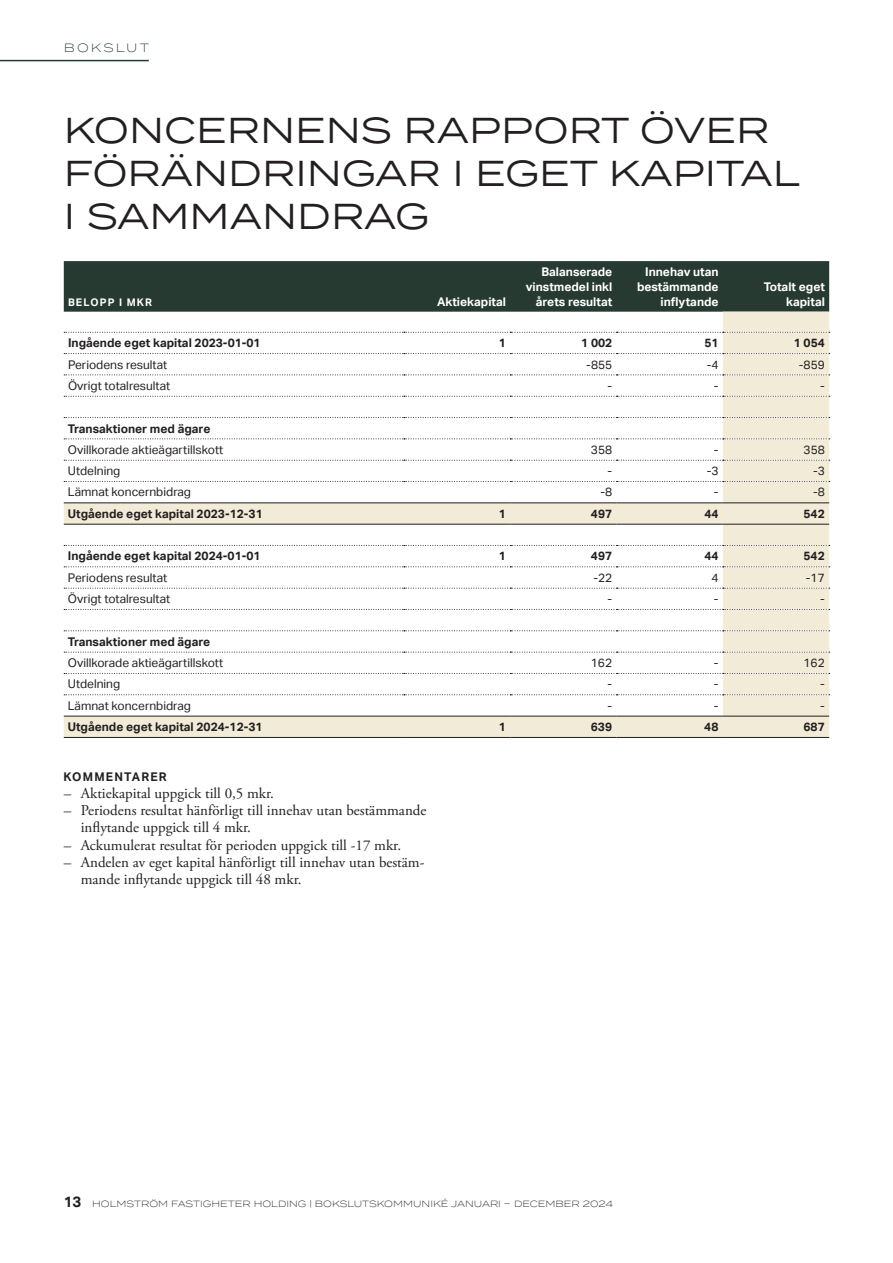
<style>
.page{position:relative;width:893px;height:1263px;background:#fff}
.page>*{position:absolute;margin:0;border:0;box-sizing:border-box;transform-origin:0 0}
.t1{font:36px/43.2px "Termina";color:#231f20}
.t2{font:15px/17.2px "Adobe Garamond Pro";color:#231f20}
.t3{font:12px "Aktiv Grotesk";color:#231f20}
.t4{font:700 12px "Aktiv Grotesk";color:#231f20}
.t5{font:700 12px/15px "Aktiv Grotesk";color:#fff;text-align:right}
.t6{font:700 12px "Aktiv Grotesk";letter-spacing:.1em;color:#231f20}
.t7{font:300 12px "Termina";color:#273a32}
.t8{font:700 10.5px "Aktiv Grotesk";letter-spacing:.11em;color:#fff}
.t9{font:300 9px "Termina";color:#231f20}
.s1{font-family:"Aktiv Grotesk";font-weight:700;font-size:15px}
</style>
<div class="page">
<hr style="left:0;top:60px;width:149px;height:1px;background:#273a32">
<div style="left:64px;top:261px;width:765px;height:51px;background:#273a32"></div>
<svg style="left:404px;top:312px;width:425px;height:425px"></svg>
<svg style="left:64px;top:504px;width:340px;height:233px"></svg>
<svg style="left:64px;top:332px;width:766px;height:1px"></svg>
<svg style="left:64px;top:353px;width:766px;height:1px"></svg>
<svg style="left:64px;top:374px;width:766px;height:1px"></svg>
<svg style="left:64px;top:396px;width:766px;height:1px"></svg>
<svg style="left:64px;top:417px;width:766px;height:1px"></svg>
<svg style="left:64px;top:438px;width:766px;height:1px"></svg>
<svg style="left:64px;top:460px;width:766px;height:1px"></svg>
<svg style="left:64px;top:481px;width:766px;height:1px"></svg>
<svg style="left:64px;top:545px;width:766px;height:1px"></svg>
<svg style="left:64px;top:566px;width:766px;height:1px"></svg>
<svg style="left:64px;top:588px;width:766px;height:1px"></svg>
<svg style="left:64px;top:609px;width:766px;height:1px"></svg>
<svg style="left:64px;top:630px;width:766px;height:1px"></svg>
<svg style="left:64px;top:652px;width:766px;height:1px"></svg>
<svg style="left:64px;top:673px;width:766px;height:1px"></svg>
<svg style="left:64px;top:694px;width:766px;height:1px"></svg>
<hr style="left:64px;top:503px;width:340px;height:1px;background:#231f20">
<hr style="left:64px;top:524px;width:340px;height:1px;background:#231f20">
<hr style="left:64px;top:716px;width:340px;height:1px;background:#231f20">
<hr style="left:404px;top:503px;width:106px;height:1px;background:#231f20">
<hr style="left:510px;top:503px;width:107px;height:1px;background:#231f20">
<hr style="left:617px;top:503px;width:106px;height:1px;background:#231f20">
<hr style="left:723px;top:503px;width:106px;height:1px;background:#231f20">
<hr style="left:404px;top:524px;width:106px;height:1px;background:#231f20">
<hr style="left:510px;top:524px;width:107px;height:1px;background:#231f20">
<hr style="left:617px;top:524px;width:106px;height:1px;background:#231f20">
<hr style="left:723px;top:524px;width:106px;height:1px;background:#231f20">
<hr style="left:404px;top:716px;width:106px;height:1px;background:#231f20">
<hr style="left:510px;top:716px;width:107px;height:1px;background:#231f20">
<hr style="left:617px;top:716px;width:106px;height:1px;background:#231f20">
<hr style="left:723px;top:716px;width:106px;height:1px;background:#231f20">
<hr style="left:64px;top:737px;width:340px;height:1px;background:#231f20">
<hr style="left:404px;top:737px;width:106px;height:1px;background:#231f20">
<hr style="left:510px;top:737px;width:107px;height:1px;background:#231f20">
<hr style="left:617px;top:737px;width:106px;height:1px;background:#231f20">
<hr style="left:723px;top:737px;width:106px;height:1px;background:#231f20">
<p class="t7" style="left:64px;top:39px;width:27px">BOKSLUT</p>
<h1 class="t1" style="left:64px;top:107px;width:738px">KONCERNENS RAPPORT ÖVER<br>FÖRÄNDRINGAR I EGET KAPITAL<br>I SAMMANDRAG</h1>
<p class="t8" style="left:68px;top:296px;width:86px">BELOPP I MKR</p>
<p class="t5" style="left:437px;top:294px;width:71px">Aktiekapital</p>
<p class="t5" style="left:526px;top:264px;width:88px">Balanserade vinstmedel inkl årets resultat</p>
<p class="t5" style="left:637px;top:264px;width:83px">Innehav utan bestämmande inflytande</p>
<p class="t5" style="left:764px;top:279px;width:63px">Totalt eget kapital</p>
<p class="t4" style="left:68px;top:336px;width:194px">Ingående eget kapital 2023-01-01</p>
<p class="t4" style="left:499px;top:336px;width:9px">1</p>
<p class="t4" style="left:581px;top:336px;width:33px">1 002</p>
<p class="t4" style="left:704px;top:336px;width:16px">51</p>
<p class="t4" style="left:794px;top:336px;width:33px">1 054</p>
<p class="t3" style="left:68px;top:357px;width:101px">Periodens resultat</p>
<p class="t3" style="left:586px;top:357px;width:27px">-855</p>
<p class="t3" style="left:707px;top:357px;width:13px">-4</p>
<p class="t3" style="left:799px;top:357px;width:27px">-859</p>
<p class="t3" style="left:68px;top:379px;width:104px">Övrigt totalresultat</p>
<p class="t3" style="left:608px;top:379px;width:6px">-</p>
<p class="t3" style="left:714px;top:379px;width:6px">-</p>
<p class="t3" style="left:820px;top:379px;width:6px">-</p>
<p class="t4" style="left:68px;top:421px;width:144px">Transaktioner med ägare</p>
<p class="t3" style="left:68px;top:443px;width:157px">Ovillkorade aktieägartillskott</p>
<p class="t3" style="left:591px;top:443px;width:23px">358</p>
<p class="t3" style="left:714px;top:443px;width:6px">-</p>
<p class="t3" style="left:804px;top:443px;width:23px">358</p>
<p class="t3" style="left:68px;top:464px;width:54px">Utdelning</p>
<p class="t3" style="left:608px;top:464px;width:6px">-</p>
<p class="t3" style="left:707px;top:464px;width:13px">-3</p>
<p class="t3" style="left:813px;top:464px;width:13px">-3</p>
<p class="t3" style="left:68px;top:485px;width:125px">Lämnat koncernbidrag</p>
<p class="t3" style="left:600px;top:485px;width:13px">-8</p>
<p class="t3" style="left:714px;top:485px;width:6px">-</p>
<p class="t3" style="left:813px;top:485px;width:13px">-8</p>
<p class="t4" style="left:68px;top:507px;width:196px">Utgående eget kapital 2023-12-31</p>
<p class="t4" style="left:499px;top:507px;width:9px">1</p>
<p class="t4" style="left:591px;top:507px;width:23px">497</p>
<p class="t4" style="left:704px;top:507px;width:16px">44</p>
<p class="t4" style="left:803px;top:507px;width:23px">542</p>
<p class="t4" style="left:68px;top:549px;width:194px">Ingående eget kapital 2024-01-01</p>
<p class="t4" style="left:499px;top:549px;width:9px">1</p>
<p class="t4" style="left:591px;top:549px;width:23px">497</p>
<p class="t4" style="left:704px;top:549px;width:16px">44</p>
<p class="t4" style="left:803px;top:549px;width:23px">542</p>
<p class="t3" style="left:68px;top:571px;width:101px">Periodens resultat</p>
<p class="t3" style="left:593px;top:571px;width:20px">-22</p>
<p class="t3" style="left:711px;top:571px;width:9px">4</p>
<p class="t3" style="left:806px;top:571px;width:20px">-17</p>
<p class="t3" style="left:68px;top:592px;width:104px">Övrigt totalresultat</p>
<p class="t3" style="left:607px;top:592px;width:6px">-</p>
<p class="t3" style="left:714px;top:592px;width:6px">-</p>
<p class="t3" style="left:820px;top:592px;width:6px">-</p>
<p class="t4" style="left:68px;top:635px;width:144px">Transaktioner med ägare</p>
<p class="t3" style="left:68px;top:656px;width:157px">Ovillkorade aktieägartillskott</p>
<p class="t3" style="left:591px;top:656px;width:23px">162</p>
<p class="t3" style="left:714px;top:656px;width:6px">-</p>
<p class="t3" style="left:803px;top:656px;width:23px">162</p>
<p class="t3" style="left:68px;top:677px;width:54px">Utdelning</p>
<p class="t3" style="left:607px;top:677px;width:6px">-</p>
<p class="t3" style="left:714px;top:677px;width:6px">-</p>
<p class="t3" style="left:820px;top:677px;width:6px">-</p>
<p class="t3" style="left:68px;top:699px;width:125px">Lämnat koncernbidrag</p>
<p class="t3" style="left:607px;top:699px;width:6px">-</p>
<p class="t3" style="left:714px;top:699px;width:6px">-</p>
<p class="t3" style="left:820px;top:699px;width:6px">-</p>
<p class="t4" style="left:68px;top:720px;width:196px">Utgående eget kapital 2024-12-31</p>
<p class="t4" style="left:499px;top:720px;width:9px">1</p>
<p class="t4" style="left:591px;top:720px;width:23px">639</p>
<p class="t4" style="left:704px;top:720px;width:16px">48</p>
<p class="t4" style="left:803px;top:720px;width:23px">687</p>
<p class="t6" style="left:64px;top:769px;width:105px">KOMMENTARER</p>
<p class="t2" style="left:64px;top:785px;width:212px">– Aktiekapital uppgick till 0,5 mkr.</p>
<p class="t2" style="left:81px;top:802px;width:347px;text-indent:-17px">– Periodens resultat hänförligt till innehav utan bestämmande inflytande uppgick till 4 mkr.</p>
<p class="t2" style="left:64px;top:837px;width:339px">– Ackumulerat resultat för perioden uppgick till -17 mkr.</p>
<p class="t2" style="left:81px;top:854px;width:345px;text-indent:-17px">– Andelen av eget kapital hänförligt till innehav utan bestäm&shy;mande inflytande uppgick till 48 mkr.</p>
<p class="t9" style="left:64px;top:1197px;width:551px"><span class="s1">13</span> HOLMSTRÖM FASTIGHETER HOLDING | BOKSLUTSKOMMUNIKÉ JANUARI – DECEMBER 2024</p>
</div>
